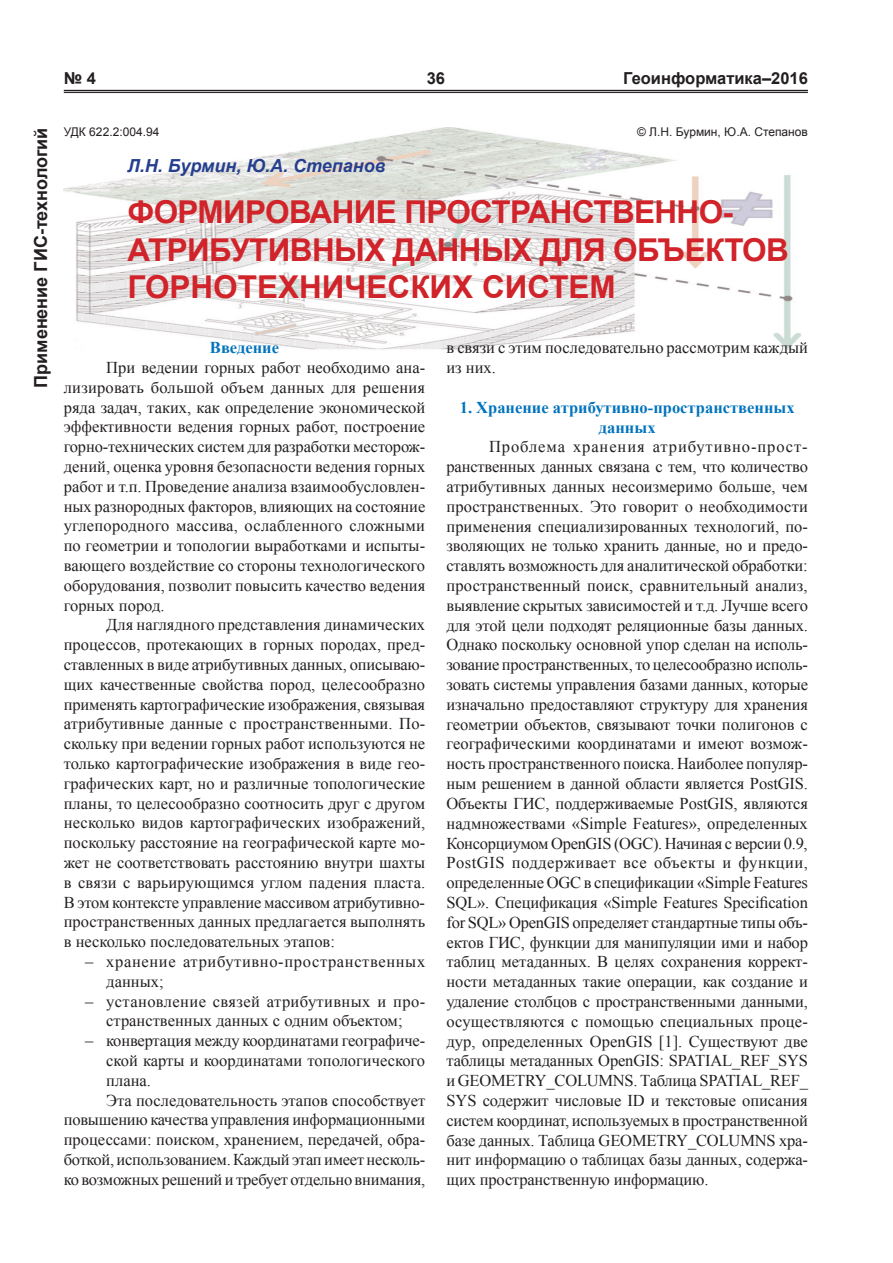
<style>
.page{position:relative;width:893px;height:1263px;background:#fff}
.page>*{position:absolute;margin:0;border:0;box-sizing:border-box;transform-origin:0 0}
.t1{font:700 31.5px/37.8px "Arial";letter-spacing:-.02em;color:#d1232a}
.t2{font:700 18px "Arial";color:#231f20}
.t3{font:italic 700 18px "Arial";color:#253f8e}
.t4{font:16.5px/19.8px "Times New Roman";color:#231f20;text-align:justify}
.t5{font:700 16.5px/19.8px "Times New Roman";color:#0073bd;text-align:center}
.t6{font:16.5px/19.8px "Times New Roman";letter-spacing:.04em;color:#231f20}
.t7{font:700 16.5px "Arial";color:#231f20}
.t8{font:12px "Arial";color:#231f20}
</style>
<div class="page">
<hr style="left:64px;top:90px;width:744px;height:1px;background:#231f20">
<hr style="left:64px;top:92px;width:744px;height:1px;background:#231f20">
<img style="left:64px;top:128px;width:738px;height:222px">
<p class="t7" style="left:64px;top:68px;width:34px">№ 4</p>
<p class="t7" style="left:427px;top:68px;width:20px">36</p>
<p class="t7" style="left:623px;top:68px;width:186px">Геоинформатика–2016</p>
<p class="t2" style="left:29px;top:388px;width:262px;rotate:-90deg">Применение ГИС-технологий</p>
<p class="t8" style="left:64px;top:124px;width:97px">УДК 622.2:004.94</p>
<p class="t8" style="left:637px;top:124px;width:172px">© Л.Н. Бурмин, Ю.А. Степанов</p>
<p class="t3" style="left:128px;top:154px;width:260px">Л.Н. Бурмин, Ю.А. Степанов</p>
<h1 class="t1" style="left:128px;top:194px;width:663px">ФОРМИРОВАНИЕ ПРОСТРАНСТВЕННО-<br>АТРИБУТИВНЫХ ДАННЫХ ДЛЯ ОБЪЕКТОВ<br>ГОРНОТЕХНИЧЕСКИХ СИСТЕМ</h1>
<p class="t5" style="left:210px;top:337px;width:71px">Введение</p>
<p class="t4" style="left:64px;top:357px;width:363px;text-indent:43px">При ведении горных работ необходимо ана&shy;лизировать большой объем данных для решения ряда задач, таких, как определение экономической эффективности ведения горных работ, построение горно-технических систем для разработки месторож&shy;дений, оценка уровня безопасности ведения горных работ и т.п. Проведение анализа взаимообусловлен&shy;ных разнородных факторов, влияющих на состояние углепородного массива, ослабленного сложными по геометрии и топологии выработками и испыты&shy;вающего воздействие со стороны технологического оборудования, позволит повысить качество ведения горных пород.</p>
<p class="t4" style="left:64px;top:615px;width:363px;text-indent:43px">Для наглядного представления динамических процессов, протекающих в горных породах, пред&shy;ставленных в виде атрибутивных данных, описываю&shy;щих качественные свойства пород, целесообразно применять картографические изображения, связывая атрибутивные данные с пространственными. По&shy;скольку при ведении горных работ используются не только картографические изображения в виде гео&shy;графических карт, но и различные топологические планы, то целесообразно соотносить друг с другом несколько видов картографических изображений, поскольку расстояние на географической карте мо&shy;жет не соответствовать расстоянию внутри шахты в связи с варьирующимся углом падения пласта.<br>В этом контексте управление массивом атрибутивно&shy;пространственных данных предлагается выполнять в несколько последовательных этапов:</p>
<p class="t6" style="left:106px;top:951px;width:320px;text-indent:-21px">– хранение атрибутивно-пространственных данных;</p>
<p class="t4" style="left:85px;top:991px;width:342px;text-align:center">– установление связей атрибутивных и про&shy;странственных данных с одним объектом;</p>
<p class="t4" style="left:85px;top:1030px;width:342px">– конвертация между координатами географиче-</p>
<p class="t4" style="left:106px;top:1050px;width:320px">ской карты и координатами топологического</p>
<p class="t4" style="left:106px;top:1070px;width:46px">плана.</p>
<p class="t4" style="left:106px;top:1090px;width:320px">Эта последовательность этапов способствует</p>
<p class="t4" style="left:64px;top:1110px;width:363px">повышению качества управления информационными</p>
<p class="t4" style="left:64px;top:1129px;width:363px">процессами: поиском, хранением, передачей, обра-</p>
<p class="t4" style="left:64px;top:1149px;width:363px">боткой, использованием. Каждый этап имеет несколь-</p>
<p class="t4" style="left:64px;top:1169px;width:363px">ко возможных решений и требует отдельно внимания,</p>
<p class="t4" style="left:446px;top:338px;width:363px">в связи с этим последовательно рассмотрим каждый из них.</p>
<p class="t5" style="left:460px;top:397px;width:336px">1. Хранение атрибутивно-пространственных данных</p>
<p class="t4" style="left:446px;top:437px;width:363px;text-indent:43px">Проблема хранения атрибутивно-прост&shy;ранственных данных связана с тем, что количество атрибутивных данных несоизмеримо больше, чем пространственных. Это говорит о необходимости применения специализированных технологий, по&shy;зволяющих не только хранить данные, но и предо&shy;ставлять возможность для аналитической обработки: пространственный поиск, сравнительный анализ, выявление скрытых зависимостей и т.д. Лучше всего для этой цели подходят реляционные базы данных.<br>Однако поскольку основной упор сделан на исполь&shy;зование пространственных, то целесообразно исполь&shy;зовать системы управления базами данных, которые изначально предоставляют структуру для хранения геометрии объектов, связывают точки полигонов с географическими координатами и имеют возмож&shy;ность пространственного поиска. Наиболее популяр&shy;ным решением в данной области является PostGIS.<br>Объекты ГИС, поддерживаемые PostGIS, являются надмножествами «Simple Features», определенных Консорциумом OpenGIS (OGC). Начиная с версии 0.9, PostGIS поддерживает все объекты и функции, определенные OGC в спецификации «Simple Features SQL». Спецификация «Simple Features Specification for SQL» OpenGIS определяет стандартные типы объ&shy;ектов ГИС, функции для манипуляции ими и набор таблиц метаданных. В целях сохранения коррект&shy;ности метаданных такие операции, как создание и удаление столбцов с пространственными данными, осуществляются с помощью специальных проце&shy;дур, определенных OpenGIS [1]. Существуют две таблицы метаданных OpenGIS: SPATIAL_REF_SYS и GEOMETRY_COLUMNS. Таблица SPATIAL_REF_ SYS содержит числовые ID и текстовые описания систем координат, используемых в пространственной базе данных. Таблица GEOMETRY_COLUMNS хра&shy;нит информацию о таблицах базы данных, содержа&shy;щих пространственную информацию.</p>
</div>
